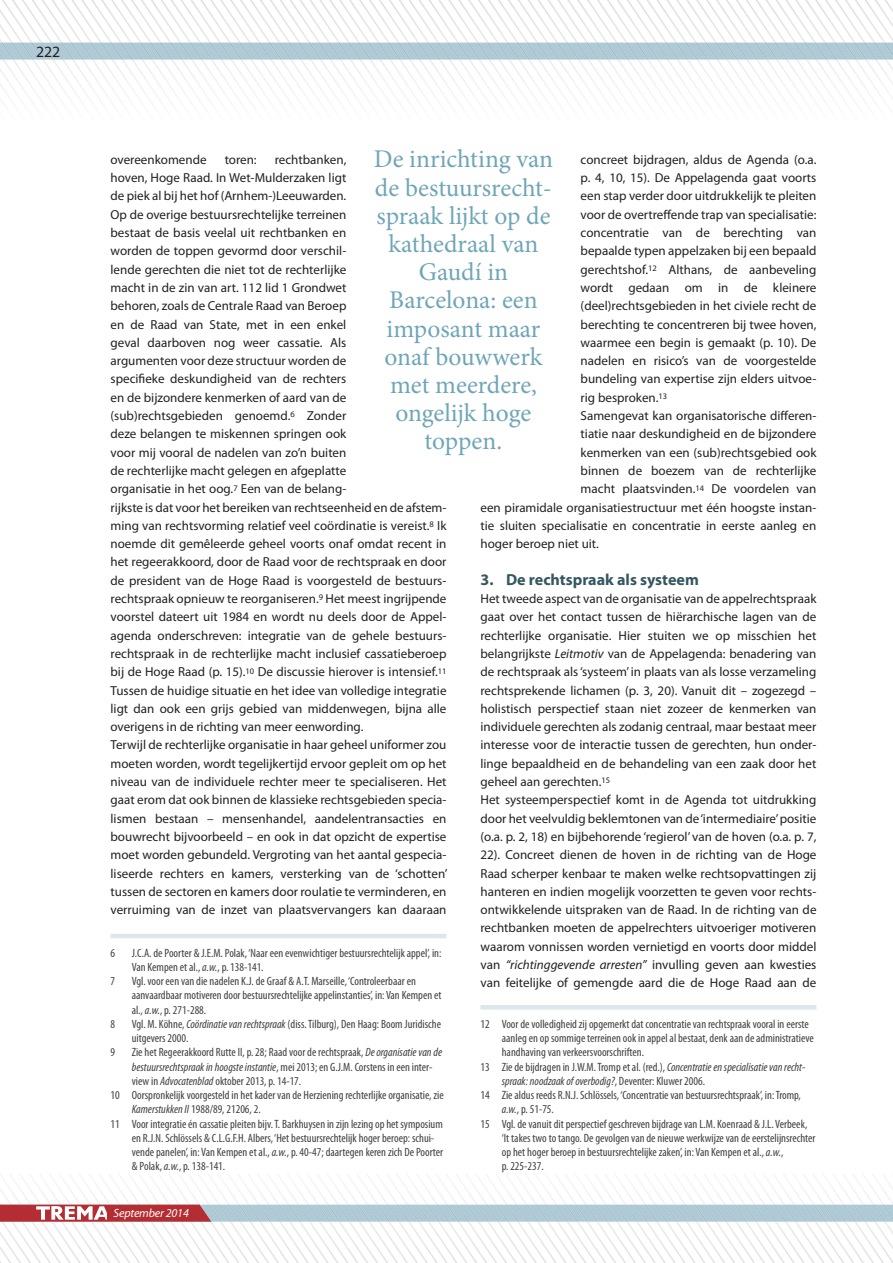
<style>
.page{position:relative;width:893px;height:1263px;background:#fff}
.page>*{position:absolute;margin:0;border:0;box-sizing:border-box;transform-origin:0 0}
.t1{font:25.5px/28.2px "Minion Pro";color:#6fa6b7;text-align:center}
.t2{font:700 16.05px "Myriad Pro";color:#355761}
.t3{font:15.75px "Myriad Pro";color:#231f20}
.t4{font:13.05px/18.3px "Myriad Pro";color:#231f20}
.t5{font:condensed 12px/14.2px "Myriad Pro";color:#404041}
.t6{font:italic condensed 12px "Myriad Pro";color:#404041}
.t7{font:italic 12px "Myriad Pro";letter-spacing:-.015em;color:#fff}
.s1{font-style:italic}
.s2{font-style:normal}
</style>
<div class="page">
<svg style="left:0;top:0;width:893px;height:95px"></svg>
<svg style="left:0;top:1183px;width:893px;height:80px"></svg>
<hr style="left:111px;top:934px;width:335px;height:4px;background:#dce6eb">
<hr style="left:480px;top:1005px;width:336px;height:4px;background:#dce6eb">
<p class="t3" style="left:36px;top:46px;width:26px">222</p>
<h1 class="t1" style="left:374px;top:147px;width:181px">De inrichting van de bestuursrecht&shy;spraak lijkt op de kathedraal van<br>Gaudí in<br>Barcelona: een imposant maar onaf bouwwerk met meerdere, ongelijk hoge toppen.</h1>
<p class="t4" style="left:111px;top:152px;width:338px;text-indent:164px">rechtbanken,<br>hoven, Hoge Raad. In Wet-Mulderzaken ligt<br>de piek al bij het hof (Arnhem-)Leeuwarden.<br>Op de overige bestuursrechtelijke terreinen<br>bestaat de basis veelal uit rechtbanken en<br>worden de toppen gevormd door verschil-<br>lende gerechten die niet tot de rechterlijke<br>macht in de zin van art. 112 lid 1 Grondwet<br>behoren, zoals de Centrale Raad van Beroep<br>en de Raad van State, met in een enkel<br>geval daarboven nog weer cassatie. Als<br>argumenten voor deze structuur worden de<br>specifieke deskundigheid van de rechters<br>en de bijzondere kenmerken of aard van de (sub)rechtsgebieden genoemd.<sup>6</sup> Zonder<br>deze belangen te miskennen springen ook<br>voor mij vooral de nadelen van zo’n buiten<br>de rechterlijke macht gelegen en afgeplatte<br>organisatie in het oog.<sup>7</sup> Een van de belang-<br>rijkste is dat voor het bereiken van rechtseenheid en de afstem&shy;ming van rechtsvorming relatief veel coördinatie is vereist.<sup>8</sup> Ik noemde dit gemêleerde geheel voorts onaf omdat recent in het regeerakkoord, door de Raad voor de rechtspraak en door de president van de Hoge Raad is voorgesteld de bestuurs&shy;rechtspraak opnieuw te reorganiseren.<sup>9</sup> Het meest ingrijpende voorstel dateert uit 1984 en wordt nu deels door de Appel&shy;agenda onderschreven: integratie van de gehele bestuurs&shy;rechtspraak in de rechterlijke macht inclusief cassatieberoep bij de Hoge Raad (p. 15).<sup>10</sup> De discussie hierover is intensief.<sup>11<br></sup>Tussen de huidige situatie en het idee van volledige integratie ligt dan ook een grijs gebied van middenwegen, bijna alle overigens in de richting van meer eenwording.<br>Terwijl de rechterlijke organisatie in haar geheel uniformer zou moeten worden, wordt tegelijkertijd ervoor gepleit om op het niveau van de individuele rechter meer te specialiseren. Het gaat erom dat ook binnen de klassieke rechtsgebieden specia&shy;lismen bestaan – mensenhandel, aandelentransacties en bouwrecht bijvoorbeeld – en ook in dat opzicht de expertise moet worden gebundeld. Vergroting van het aantal gespecia&shy;liseerde rechters en kamers, versterking van de ‘schotten’ tussen de sectoren en kamers door roulatie te verminderen, en verruiming van de inzet van plaatsvervangers kan daaraan</p>
<p class="t5" style="left:111px;top:947px;width:6px">6</p>
<p class="t5" style="left:132px;top:947px;width:311px">J.C.A. de Poorter &amp; J.E.M. Polak, ‘Naar een evenwichtiger bestuursrechtelijk appel’, in:<br>Van Kempen et al., <span class="s1">a.w.</span>, p. 138-141.</p>
<p class="t5" style="left:111px;top:975px;width:6px">7</p>
<p class="t5" style="left:132px;top:975px;width:311px">Vgl. voor een van die nadelen K.J. de Graaf &amp; A.T. Marseille, ‘Controleerbaar en aanvaardbaar motiveren door bestuursrechtelijke appelinstanties’, in: Van Kempen et al., <span class="s1">a.w.</span>, p. 271-288.</p>
<p class="t5" style="left:111px;top:1018px;width:6px">8</p>
<p class="t5" style="left:132px;top:1018px;width:311px">Vgl. M. Köhne, <span class="s1">Coördinatie van rechtspraak</span> (diss. Tilburg), Den Haag: Boom Juridische uitgevers 2000.</p>
<p class="t5" style="left:111px;top:1046px;width:6px">9</p>
<p class="t5" style="left:132px;top:1046px;width:312px">Zie het Regeerakkoord Rutte II, p. 28; Raad voor de rechtspraak, <span class="s1">De organisatie van de</span></p>
<p class="t6" style="left:132px;top:1062px;width:302px">bestuursrechtspraak in hoogste instantie<span class="s2">, mei 2013; en G.J.M. Corstens in een inter-</span></p>
<p class="t5" style="left:132px;top:1075px;width:171px">view in <span class="s1">Advocatenblad</span> oktober 2013, p. 14-17.</p>
<p class="t5" style="left:111px;top:1089px;width:335px">10 Oorspronkelijk voorgesteld in het kader van de Herziening rechterlijke organisatie, zie</p>
<p class="t5" style="left:132px;top:1103px;width:130px"><span class="s1">Kamerstukken II</span> 1988/89, 21206, 2.</p>
<p class="t5" style="left:111px;top:1118px;width:334px">11 Voor integratie én cassatie pleiten bijv. T. Barkhuysen in zijn lezing op het symposium</p>
<p class="t5" style="left:132px;top:1132px;width:304px">en R.J.N. Schlössels &amp; C.L.G.F.H. Albers, ‘Het bestuursrechtelijk hoger beroep: schui-</p>
<p class="t5" style="left:132px;top:1146px;width:313px">vende panelen’, in: Van Kempen et al., <span class="s1">a.w.</span>, p. 40-47; daartegen keren zich De Poorter</p>
<p class="t5" style="left:132px;top:1160px;width:95px">&amp; Polak, <span class="s1">a.w.</span>, p. 138-141.</p>
<p class="t4" style="left:111px;top:152px;width:98px">overeenkomende</p>
<p class="t4" style="left:225px;top:152px;width:34px">toren:</p>
<p class="t4" style="left:581px;top:152px;width:237px">concreet bijdragen, aldus de Agenda (o.a.</p>
<p class="t4" style="left:581px;top:170px;width:237px">p. 4, 10, 15). De Appelagenda gaat voorts</p>
<p class="t4" style="left:581px;top:188px;width:237px">een stap verder door uitdrukkelijk te pleiten</p>
<p class="t4" style="left:581px;top:207px;width:237px">voor de overtreffende trap van specialisatie:</p>
<p class="t4" style="left:581px;top:225px;width:237px">concentratie van de berechting van</p>
<p class="t4" style="left:581px;top:243px;width:237px">bepaalde typen appelzaken bij een bepaald</p>
<p class="t4" style="left:581px;top:261px;width:237px">gerechtshof.<sup>12</sup> Althans, de aanbeveling</p>
<p class="t4" style="left:581px;top:280px;width:237px">wordt gedaan om in de kleinere</p>
<p class="t4" style="left:581px;top:298px;width:237px">(deel)rechtsgebieden in het civiele recht de</p>
<p class="t4" style="left:581px;top:316px;width:237px">berechting te concentreren bij twee hoven,</p>
<p class="t4" style="left:581px;top:335px;width:237px">waarmee een begin is gemaakt (p. 10). De</p>
<p class="t4" style="left:581px;top:353px;width:237px">nadelen en risico’s van de voorgestelde</p>
<p class="t4" style="left:581px;top:371px;width:237px">bundeling van expertise zijn elders uitvoe-</p>
<p class="t4" style="left:581px;top:389px;width:88px">rig besproken.<sup>13</sup></p>
<p class="t4" style="left:581px;top:408px;width:237px">Samengevat kan organisatorische differen-</p>
<p class="t4" style="left:581px;top:426px;width:237px">tiatie naar deskundigheid en de bijzondere</p>
<p class="t4" style="left:581px;top:444px;width:237px">kenmerken van een (sub)rechtsgebied ook</p>
<p class="t4" style="left:581px;top:463px;width:237px">binnen de boezem van de rechterlijke</p>
<p class="t4" style="left:581px;top:481px;width:237px">macht plaatsvinden.<sup>14</sup> De voordelen van</p>
<p class="t4" style="left:480px;top:499px;width:337px">een piramidale organisatiestructuur met één hoogste instan-</p>
<p class="t4" style="left:480px;top:518px;width:337px">tie sluiten specialisatie en concentratie in eerste aanleg en</p>
<p class="t4" style="left:480px;top:536px;width:120px">hoger beroep niet uit.</p>
<p class="t2" style="left:480px;top:573px;width:220px">3. De rechtspraak als systeem</p>
<p class="t4" style="left:480px;top:591px;width:337px">Het tweede aspect van de organisatie van de appelrechtspraak gaat over het contact tussen de hiërarchische lagen van de rechterlijke organisatie. Hier stuiten we op misschien het belangrijkste <span class="s1">Leitmotiv</span> van de Appelagenda: benadering van de rechtspraak als ‘systeem’ in plaats van als losse verzameling rechtsprekende lichamen (p. 3, 20). Vanuit dit – zogezegd – holistisch perspectief staan niet zozeer de kenmerken van individuele gerechten als zodanig centraal, maar bestaat meer interesse voor de interactie tussen de gerechten, hun onder&shy;linge bepaaldheid en de behandeling van een zaak door het geheel aan gerechten.<sup>15<br></sup>Het systeemperspectief komt in de Agenda tot uitdrukking door het veelvuldig beklemtonen van de ‘intermediaire’ positie (o.a. p. 2, 18) en bijbehorende ‘regierol’ van de hoven (o.a. p. 7, 22). Concreet dienen de hoven in de richting van de Hoge Raad scherper kenbaar te maken welke rechtsopvattingen zij hanteren en indien mogelijk voorzetten te geven voor rechts&shy;ontwikkelende uitspraken van de Raad. In de richting van de rechtbanken moeten de appelrechters uitvoeriger motiveren waarom vonnissen worden vernietigd en voorts door middel van <span class="s1">“richtinggevende arresten”</span> invulling geven aan kwesties van feitelijke of gemengde aard die de Hoge Raad aan de</p>
<p class="t5" style="left:480px;top:1018px;width:330px">12 Voor de volledigheid zij opgemerkt dat concentratie van rechtspraak vooral in eerste</p>
<p class="t5" style="left:502px;top:1032px;width:313px">aanleg en op sommige terreinen ook in appel al bestaat, denk aan de administratieve</p>
<p class="t5" style="left:502px;top:1046px;width:144px">handhaving van verkeersvoorschriften.</p>
<p class="t5" style="left:480px;top:1061px;width:326px">13 Zie de bijdragen in J.W.M. Tromp et al. (red.), <span class="s1">Concentratie en specialisatie van recht-</span></p>
<p class="t6" style="left:502px;top:1076px;width:205px">spraak: noodzaak of overbodig?<span class="s2">, Deventer: Kluwer 2006.</span></p>
<p class="t5" style="left:480px;top:1089px;width:322px">14 Zie aldus reeds R.N.J. Schlössels, ‘Concentratie van bestuursrechtspraak’, in: Tromp,</p>
<p class="t5" style="left:502px;top:1103px;width:54px"><span class="s1">a.w.</span>, p. 51-75.</p>
<p class="t5" style="left:480px;top:1118px;width:328px">15 Vgl. de vanuit dit perspectief geschreven bijdrage van L.M. Koenraad &amp; J.L. Verbeek,</p>
<p class="t5" style="left:502px;top:1132px;width:315px">‘It takes two to tango. De gevolgen van de nieuwe werkwijze van de eerstelijnsrechter</p>
<p class="t5" style="left:502px;top:1146px;width:283px">op het hoger beroep in bestuursrechtelijke zaken’, in: Van Kempen et al., <span class="s1">a.w.</span>,</p>
<p class="t5" style="left:502px;top:1160px;width:43px">p. 225-237.</p>
<p class="t7" style="left:114px;top:1208px;width:77px">September 2014</p>
</div>
